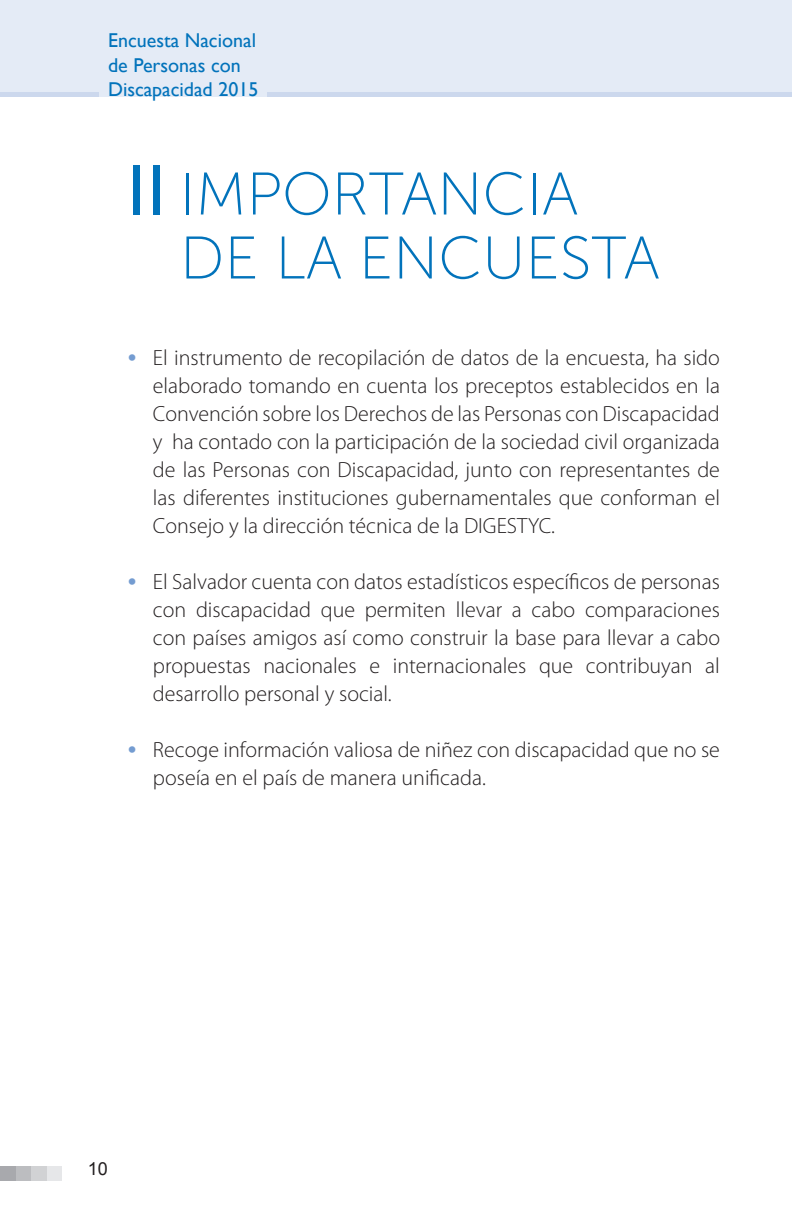
<style>
.page{position:relative;width:792px;height:1224px;background:#fff}
.page>*{position:absolute;margin:0;border:0;box-sizing:border-box;transform-origin:0 0}
.t1{font:60px/64px "Museo Sans 100";color:#0273bb}
.t2{font:300 22px/28px "Myriad Pro";color:#231f20;text-align:justify}
.t3{font:20px/24.8px "Gill Sans";color:#0273bb}
.t4{font:18px "Arial";color:#231f20}
.s1{font-family:"Museo Sans 500";font-size:70px}
.s2{font-family:"Petita";font-weight:700;color:#749cd1}
</style>
<div class="page">
<div style="left:0;top:0;width:792px;height:96px;background:#e4ebf6"></div>
<hr style="left:268px;top:92px;width:524px;height:4px;background:#ccd8ed">
<div style="left:47px;top:1167px;width:15px;height:14px;background:#e6e7e9"></div>
<div style="left:31px;top:1167px;width:16px;height:14px;background:#d1d2d4"></div>
<div style="left:16px;top:1167px;width:15px;height:14px;background:#bcbdc0"></div>
<div style="left:0;top:1167px;width:16px;height:14px;background:#a8a9ad"></div>
<hr style="left:0;top:92px;width:98px;height:4px;background:#ccd8ed">
<p class="t3" style="left:108px;top:27px;width:152px">Encuesta Nacional de Personas con<br>Discapacidad 2015</p>
<h1 class="t1" style="left:180px;top:163px;width:481px;text-indent:-54px"><span class="s1">II</span> IMPORTANCIA<br>DE LA ENCUESTA</h1>
<p class="t2" style="left:153px;top:344px;width:569px;text-indent:-27px"><span class="s2">•</span> El instrumento de recopilación de datos de la encuesta, ha sido elaborado tomando en cuenta los preceptos establecidos en la Convención sobre los Derechos de las Personas con Discapacidad y ha contado con la participación de la sociedad civil organizada de las Personas con Discapacidad, junto con representantes de las diferentes instituciones gubernamentales que conforman el Consejo y la dirección técnica de la DIGESTYC.</p>
<p class="t2" style="left:153px;top:568px;width:569px;text-indent:-27px"><span class="s2">•</span> El Salvador cuenta con datos estadísticos específicos de personas con discapacidad que permiten llevar a cabo comparaciones con países amigos así como construir la base para llevar a cabo propuestas nacionales e internacionales que contribuyan al desarrollo personal y social.</p>
<p class="t2" style="left:153px;top:736px;width:568px;text-indent:-27px"><span class="s2">•</span> Recoge información valiosa de niñez con discapacidad que no se poseía en el país de manera unificada.</p>
<p class="t4" style="left:88px;top:1157px;width:22px">10</p>
</div>
